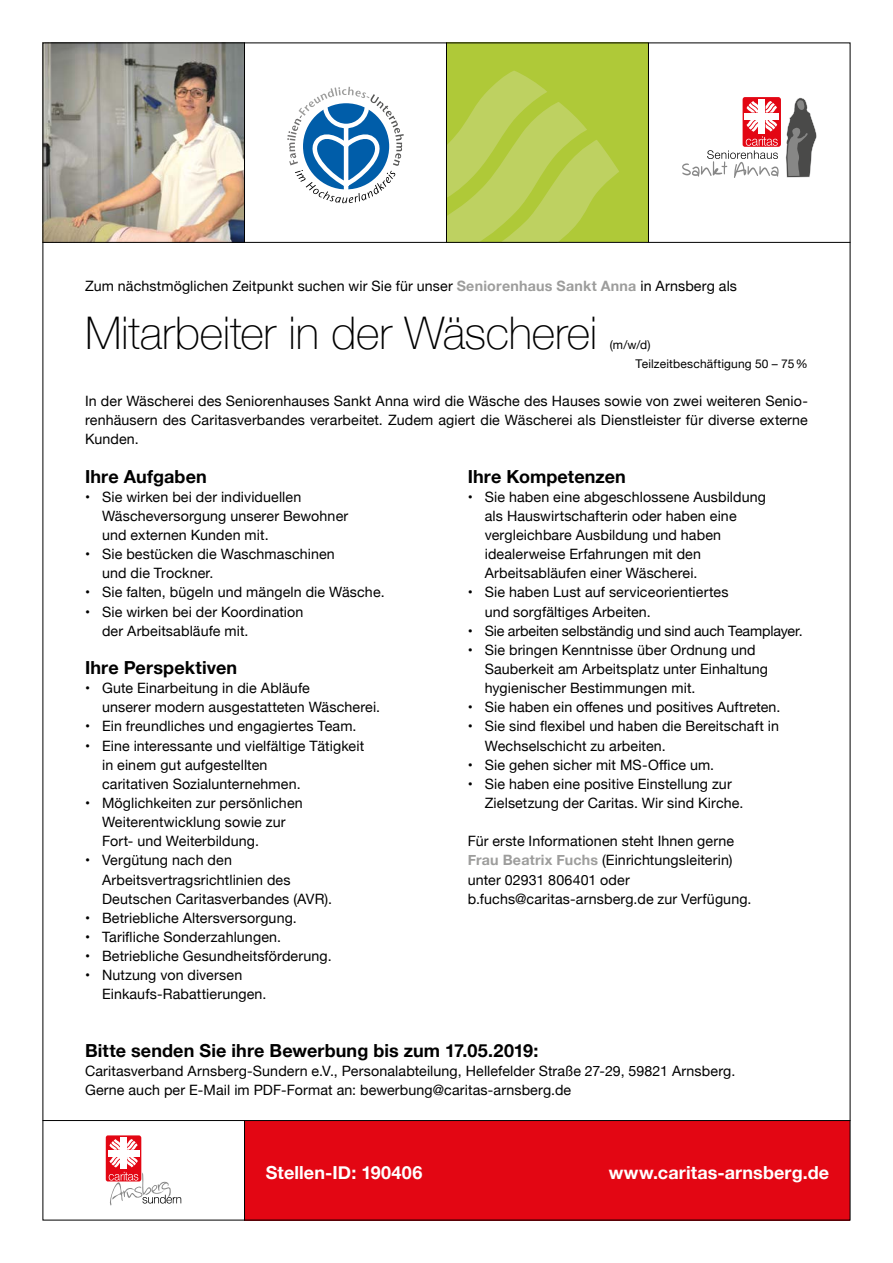
<style>
.page{position:relative;width:893px;height:1263px;background:#fff}
.page>*{position:absolute;margin:0;border:0;box-sizing:border-box;transform-origin:0 0}
.t1{font:100 45px "Helvetica Neue";letter-spacing:-.005em;color:#000}
.t2{font:700 18px "Helvetica Neue";letter-spacing:.005em;color:#000}
.t3{font:700 18px "Helvetica Neue";letter-spacing:.01em;color:#fff}
.t4{font:14.25px/19.2px "Helvetica Neue";letter-spacing:.01em;color:#000}
.t5{font:14.25px "Helvetica Neue";letter-spacing:-.01em;color:#000}
.t6{font:12px/19.2px "Helvetica Neue";letter-spacing:.015em;color:#000}
.s1{font-weight:700;color:#9d9d9c}
</style>
<div class="page">
<img style="left:45px;top:45px;width:199px;height:197px">
<svg style="left:287px;top:86px;width:117px;height:117px"></svg>
<div style="left:446px;top:43px;width:202px;height:199px;background:#afc938"></div>
<svg style="left:447px;top:71px;width:172px;height:171px"></svg>
<div style="left:743px;top:97px;width:38px;height:50px;background:#e30613;border-radius:3px"></div>
<div style="left:759px;top:99px;width:6px;height:34px;background:#fff"></div>
<div style="left:745px;top:113px;width:34px;height:7px;background:#fff"></div>
<svg style="left:747px;top:101px;width:11px;height:12px"></svg>
<svg style="left:766px;top:101px;width:11px;height:12px"></svg>
<svg style="left:682px;top:120px;width:97px;height:58px"></svg>
<svg style="left:786px;top:98px;width:31px;height:80px"></svg>
<div style="left:244px;top:1120px;width:606px;height:100px;background:#e30613"></div>
<svg style="left:106px;top:1135px;width:35px;height:46px"></svg>
<div style="left:121px;top:1137px;width:6px;height:32px;background:#fff"></div>
<div style="left:108px;top:1150px;width:31px;height:6px;background:#fff"></div>
<svg style="left:109px;top:1139px;width:11px;height:11px"></svg>
<svg style="left:127px;top:1139px;width:11px;height:11px"></svg>
<svg style="left:109px;top:1157px;width:72px;height:48px"></svg>
<hr style="left:43px;top:242px;width:807px;height:1px;background:#000">
<hr style="left:43px;top:1120px;width:807px;height:1px;background:#000">
<hr style="left:244px;top:1120px;width:1px;height:100px;background:#000">
<hr style="left:244px;top:43px;width:1px;height:199px;background:#000">
<hr style="left:446px;top:43px;width:1px;height:199px;background:#000">
<hr style="left:648px;top:43px;width:1px;height:199px;background:#000">
<p class="t4" style="left:85px;top:277px;width:653px">Zum nächstmöglichen Zeitpunkt suchen wir Sie für unser <span class="s1">Seniorenhaus Sankt Anna</span> in Arnsberg als</p>
<h1 class="t1" style="left:85px;top:299px;width:514px">Mitarbeiter in der Wäscherei</h1>
<p class="t6" style="left:636px;top:335px;width:174px;text-indent:-26px">(m/w/d)<br>Teilzeitbeschäftigung 50 – 75%</p>
<p class="t4" style="left:85px;top:392px;width:724px;text-align:justify">In der Wäscherei des Seniorenhauses Sankt Anna wird die Wäsche des Hauses sowie von zwei weiteren Senio&shy;renhäusern des Caritasverbandes verarbeitet. Zudem agiert die Wäscherei als Dienstleister für diverse externe Kunden.</p>
<p class="t2" style="left:85px;top:462px;width:123px">Ihre Aufgaben</p>
<p class="t4" style="left:102px;top:488px;width:248px;text-indent:-17px">• Sie wirken bei der individuellen<br>Wäscheversorgung unserer Bewohner und externen Kunden mit.</p>
<p class="t4" style="left:102px;top:545px;width:234px;text-indent:-17px">• Sie bestücken die Waschmaschinen und die Trockner.</p>
<p class="t4" style="left:85px;top:584px;width:301px">• Sie falten, bügeln und mängeln die Wäsche.</p>
<p class="t4" style="left:102px;top:603px;width:203px;text-indent:-17px">• Sie wirken bei der Koordination der Arbeitsabläufe mit.</p>
<p class="t2" style="left:85px;top:653px;width:154px">Ihre Perspektiven</p>
<p class="t4" style="left:102px;top:679px;width:280px;text-indent:-17px">• Gute Einarbeitung in die Abläufe<br>unserer -modern ausgestatteten Wäscherei.</p>
<p class="t4" style="left:85px;top:718px;width:273px">• Ein freundliches und engagiertes Team.</p>
<p class="t4" style="left:102px;top:737px;width:264px;text-indent:-17px">• Eine interessante und vielfältige Tätigkeit in einem gut aufgestellten<br>caritativen Sozialunternehmen.</p>
<p class="t4" style="left:102px;top:794px;width:202px;text-indent:-17px">• Möglichkeiten zur persönlichen<br>Weiterentwicklung sowie zur<br>Fort- und Weiterbildung.</p>
<p class="t4" style="left:102px;top:851px;width:231px;text-indent:-17px">• Vergütung nach den<br>Arbeitsvertragsrichtlinien des<br>Deutschen Caritasverbandes (AVR).</p>
<p class="t4" style="left:85px;top:909px;width:213px">• Betriebliche Altersversorgung.</p>
<p class="t4" style="left:85px;top:928px;width:198px">• Tarifliche Sonderzahlungen.</p>
<p class="t4" style="left:85px;top:947px;width:248px">• Betriebliche Gesundheitsförderung.</p>
<p class="t4" style="left:102px;top:966px;width:166px;text-indent:-17px">• Nutzung von diversen<br>Einkaufs-Rabattierungen.</p>
<p class="t2" style="left:468px;top:462px;width:160px">Ihre Kompetenzen</p>
<p class="t4" style="left:485px;top:488px;width:283px;text-indent:-17px">• Sie haben eine abgeschlossene Ausbildung als Hauswirtschafterin oder haben eine vergleichbare Ausbildung und haben - idealerweise Erfahrungen mit den Arbeitsabläufen einer Wäscherei.</p>
<p class="t4" style="left:485px;top:584px;width:245px;text-indent:-17px">• Sie haben Lust auf serviceorientiertes und -sorgfältiges Arbeiten.</p>
<p class="t5" style="left:468px;top:620px;width:336px">• Sie arbeiten selbständig und sind auch Teamplayer.</p>
<p class="t4" style="left:485px;top:641px;width:285px;text-indent:-17px">• Sie bringen Kenntnisse über Ordnung und<br>Sauberkeit am Arbeitsplatz unter Einhaltung hygienischer Bestimmungen mit.</p>
<p class="t4" style="left:468px;top:698px;width:314px">• Sie haben ein offenes und positives Auftreten.</p>
<p class="t4" style="left:485px;top:718px;width:296px;text-indent:-17px">• Sie sind flexibel und haben die Bereitschaft in<br>Wechselschicht zu arbeiten.</p>
<p class="t4" style="left:468px;top:756px;width:248px">• Sie gehen sicher mit MS-Office um.</p>
<p class="t4" style="left:485px;top:775px;width:260px;text-indent:-17px">• Sie haben eine positive Einstellung zur<br>Zielsetzung der Caritas. Wir sind Kirche.</p>
<p class="t4" style="left:468px;top:832px;width:285px">Für erste Informationen steht Ihnen gerne <span class="s1">Frau Beatrix Fuchs</span> (Einrichtungsleiterin) unter 02931 806401 oder -- b.fuchs@caritas-arnsberg.de zur Verfügung.</p>
<p class="t2" style="left:85px;top:1036px;width:455px">Bitte senden Sie ihre Bewerbung bis zum 17.05.2019:</p>
<p class="t4" style="left:85px;top:1062px;width:652px">Caritasverband Arnsberg-Sundern e.V., Personalabteilung, Hellefelder Straße 27-29, 59821 Arnsberg.<br>Gerne auch per E-Mail im PDF-Format an: bewerbung@caritas-arnsberg.de</p>
<p class="t3" style="left:266px;top:1159px;width:158px">Stellen-ID: 190406</p>
<p class="t3" style="left:609px;top:1159px;width:222px">www.caritas-arnsberg.de</p>
</div>
